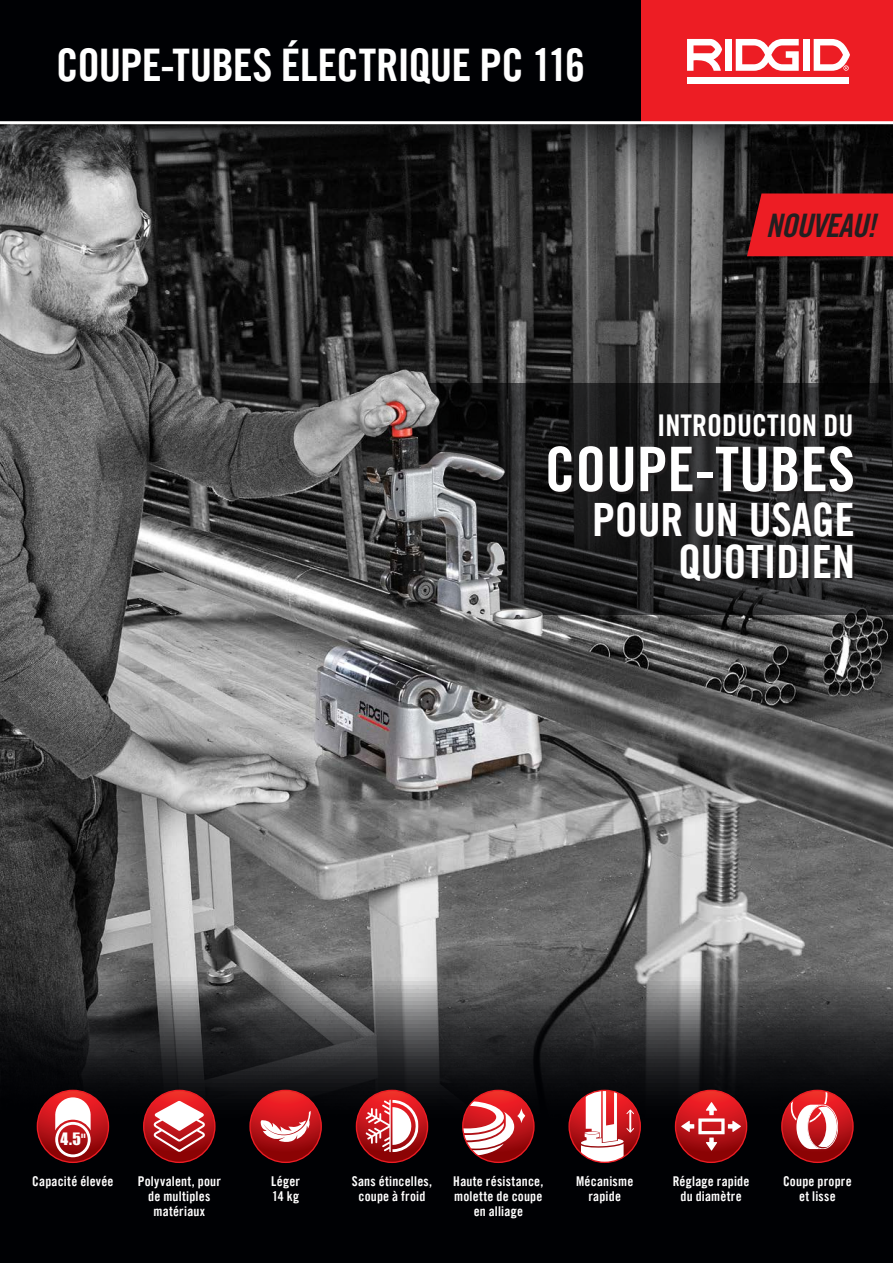
<style>
.page{position:relative;width:893px;height:1263px;background:#fff}
.page>*{position:absolute;margin:0;border:0;box-sizing:border-box;transform-origin:0 0}
.t1{font:61.5px "Trade Gothic LT Com Bd Cn 20";color:#fff}
.t2{font:46.05px/42px "Trade Gothic LT Com Bd Cn 20";letter-spacing:-.005em;color:#fff;text-align:right}
.t3{font:45px "Trade Gothic LT Com Bd Cn 20";letter-spacing:-.02em;color:#fff}
.t4{font:32.25px "Trade Gothic LT Pro Bd Cn 20 Obl";letter-spacing:-.03em;color:#231f20}
.t5{font:30px "Trade Gothic LT Com Bd Cn 20";color:#fff}
.t6{font:15.75px "Impact";color:#fff}
.t7{font:13.5px/15px "Trade Gothic LT Com Bd Cn 20";letter-spacing:.015em;color:#fff;text-align:center}
.s1{font-family:"Trade Gothic LT Pro Bd Cn 20"}
</style>
<div class="page">
<div style="left:0;top:657px;width:893px;height:606px;background:#000104"></div>
<img style="left:0;top:192px;width:893px;height:928px">
<svg style="left:0;top:124px;width:893px;height:68px;background:#2a2a2a"></svg>
<div style="left:640px;top:0;width:253px;height:122px;background:#ed1d24"></div>
<div style="left:0;top:0;width:641px;height:123px;background:#000104"></div>
<svg style="left:747px;top:193px;width:146px;height:63px;background:#df1c22"></svg>
<hr style="left:0;top:121px;width:893px;height:3px;background:#fff">
<div style="left:687px;top:77px;width:162px;height:7px;background:#fff"></div>
<div style="left:725px;top:39px;width:6px;height:32px;background:#fff"></div>
<div style="left:803px;top:39px;width:6px;height:32px;background:#fff"></div>
<svg style="left:687px;top:39px;width:35px;height:32px"></svg>
<svg style="left:736px;top:39px;width:63px;height:32px"></svg>
<svg style="left:814px;top:39px;width:36px;height:32px"></svg>
<svg style="left:543px;top:383px;width:350px;height:232px;background:#1e1e1f"></svg>
<img style="left:376px;top:372px;width:167px;height:246px">
<svg style="left:144px;top:1090px;width:71px;height:72px"></svg>
<svg style="left:153px;top:1101px;width:52px;height:51px;background:#d67578"></svg>
<div style="left:143px;top:1090px;width:73px;height:73px;border:1px solid #ed1d24;border-radius:50%"></div>
<svg style="left:569px;top:1090px;width:71px;height:72px"></svg>
<svg style="left:581px;top:1090px;width:53px;height:72px;background:#d38a8d"></svg>
<div style="left:568px;top:1090px;width:73px;height:73px;border:1px solid #ed1d24;border-radius:50%"></div>
<svg style="left:675px;top:1090px;width:72px;height:72px"></svg>
<svg style="left:681px;top:1102px;width:60px;height:49px;background:#ca3d42"></svg>
<div style="left:675px;top:1090px;width:72px;height:73px;border:1px solid #ed1d24;border-radius:50%"></div>
<svg style="left:782px;top:1090px;width:71px;height:72px"></svg>
<svg style="left:791px;top:1090px;width:47px;height:59px;background:#d87275"></svg>
<div style="left:781px;top:1090px;width:73px;height:73px;border:1px solid #ed1d24;border-radius:50%"></div>
<svg style="left:356px;top:1090px;width:72px;height:72px"></svg>
<svg style="left:365px;top:1099px;width:53px;height:53px;background:#da7477"></svg>
<div style="left:356px;top:1090px;width:72px;height:73px;border:1px solid #ed1d24;border-radius:50%"></div>
<svg style="left:250px;top:1090px;width:71px;height:72px;background:#bf1317"></svg>
<div style="left:249px;top:1090px;width:73px;height:73px;border:1px solid #ed1d24;border-radius:50%"></div>
<svg style="left:260px;top:1111px;width:51px;height:31px;background:#db686c"></svg>
<svg style="left:37px;top:1090px;width:72px;height:72px;background:#c01419"></svg>
<div style="left:37px;top:1090px;width:72px;height:73px;border:1px solid #ed1d24;border-radius:50%"></div>
<svg style="left:55px;top:1097px;width:36px;height:60px;background:#d78487"></svg>
<svg style="left:463px;top:1090px;width:71px;height:72px"></svg>
<svg style="left:463px;top:1100px;width:62px;height:56px;background:#cd6568"></svg>
<div style="left:462px;top:1090px;width:73px;height:73px;border:1px solid #ed1d24;border-radius:50%"></div>
<div style="left:661px;top:415px;width:192px;height:22px;background:#231f20;opacity:.75"></div>
<div style="left:551px;top:449px;width:304px;height:45px;background:#231f20;opacity:.75"></div>
<div style="left:597px;top:504px;width:258px;height:78px;background:#231f20;opacity:.75"></div>
<h3 class="t3" style="left:56px;top:38px;width:530px">COUPE-TUBES ÉLECTRIQUE PC 116</h3>
<h3 class="t4" style="left:766px;top:205px;width:111px">NOUVEAU!</h3>
<p class="t6" style="left:61px;top:1127px;width:27px">4.5<span class="s1">"</span></p>
<h3 class="t5" style="left:657px;top:407px;width:198px">INTRODUCTION DU</h3>
<h1 class="t1" style="left:545px;top:432px;width:312px">COUPE-TUBES</h1>
<h2 class="t2" style="left:592px;top:498px;width:264px">POUR UN USAGE<br>QUOTIDIEN</h2>
<p class="t7" style="left:32px;top:1174px;width:83px">Capacité élevée</p>
<p class="t7" style="left:453px;top:1174px;width:92px">Haute résistance, molette de coupe en alliage</p>
<p class="t7" style="left:138px;top:1174px;width:85px">Polyvalent, pour de multiples matériaux</p>
<p class="t7" style="left:576px;top:1174px;width:59px">Mécanisme rapide</p>
<p class="t7" style="left:673px;top:1174px;width:78px">Réglage rapide du diamètre</p>
<p class="t7" style="left:783px;top:1174px;width:70px">Coupe propre et lisse</p>
<p class="t7" style="left:271px;top:1174px;width:30px;text-align:left">Léger<br>14 kg</p>
<p class="t7" style="left:352px;top:1174px;width:82px">Sans étincelles, coupe à froid</p>
</div>
